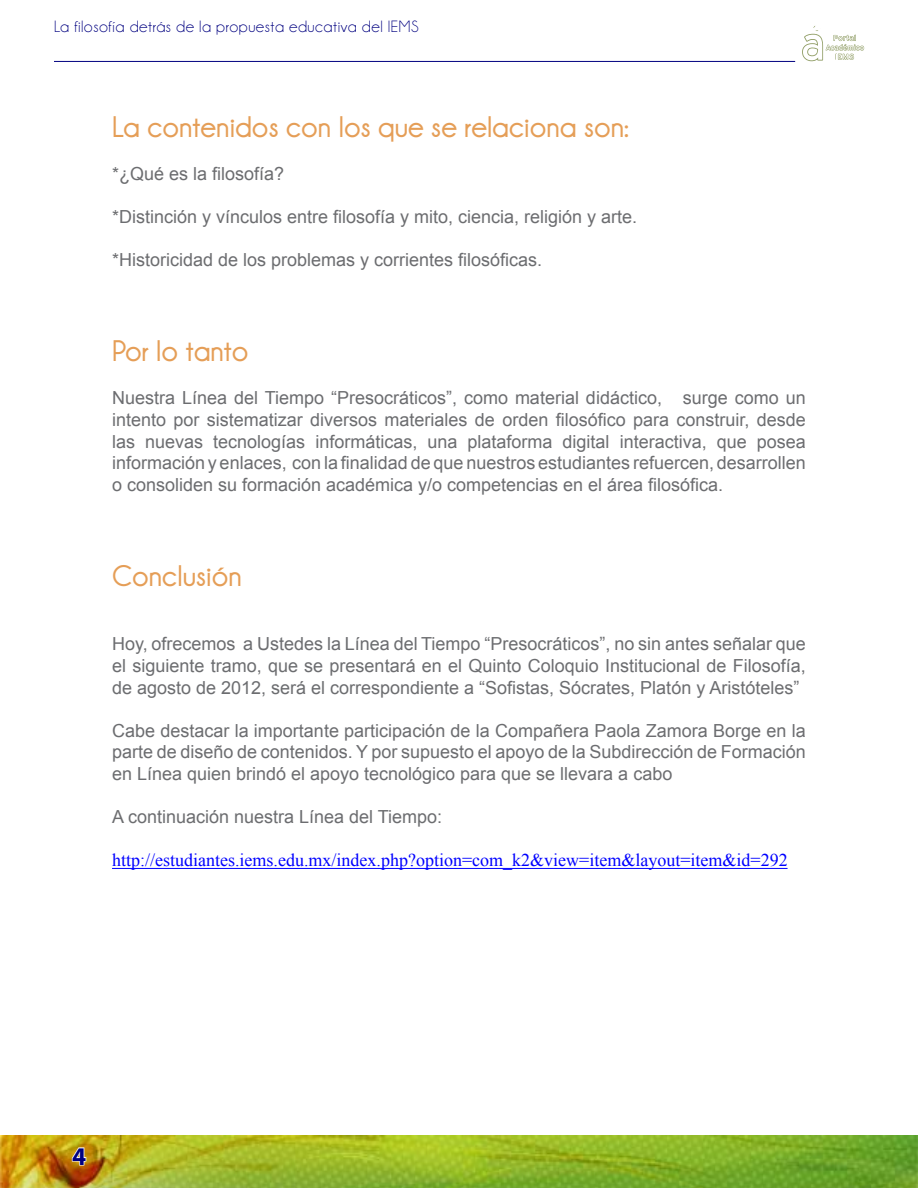
<style>
.page{position:relative;width:918px;height:1188px;background:#fff}
.page>*{position:absolute;margin:0;border:0;box-sizing:border-box;transform-origin:0 0}
.t1{font:700 30px "Champagne&Limousines";color:#e59e57}
.t2{font:700 25.5px "Myriad Pro";color:#000080}
.t3{font:18px/21.6px "Arial";color:#6c6d70;text-align:justify}
.t4{font:18px "Times New Roman";color:#00f}
.t5{font:16.5px "Champagne&Limousines";letter-spacing:.03em;color:#000080}
</style>
<div class="page">
<img style="left:1px;top:1135px;width:917px;height:53px">
<svg style="left:71px;top:1147px;width:16px;height:19px"></svg>
<svg style="left:802px;top:26px;width:62px;height:35px"></svg>
<hr style="left:54px;top:61px;width:741px;height:1px;background:#000080">
<hr style="left:112px;top:868px;width:676px;height:1px;background:#00f">
<p class="t5" style="left:54px;top:17px;width:366px">La filosofía detrás de la propuesta educativa del IEMS</p>
<p class="t1" style="left:112px;top:110px;width:519px">La contenidos con los que se relaciona son:</p>
<p class="t3" style="left:112px;top:163px;width:174px">*¿Qué es la filosofía?</p>
<p class="t3" style="left:112px;top:206px;width:527px">*Distinción y vínculos entre filosofía y mito, ciencia, religión y arte.</p>
<p class="t3" style="left:112px;top:250px;width:432px">*Historicidad de los problemas y corrientes filosóficas.</p>
<p class="t1" style="left:112px;top:334px;width:138px">Por lo tanto</p>
<p class="t3" style="left:112px;top:388px;width:695px">Nuestra Línea del Tiempo “Presocráticos”, como material didáctico, surge como un intento por sistematizar diversos materiales de orden filosófico para construir, desde las nuevas tecnologías informáticas, una plataforma digital interactiva, que posea información y enlaces, con la finalidad de que nuestros estudiantes refuercen, desarrollen o consoliden su formación académica y/o competencias en el área filosófica.</p>
<p class="t1" style="left:112px;top:559px;width:131px">Conclusión</p>
<p class="t3" style="left:112px;top:634px;width:695px">Hoy, ofrecemos a Ustedes la Línea del Tiempo “Presocráticos”, no sin antes señalar que el siguiente tramo, que se presentará en el Quinto Coloquio Institucional de Filosofía, de agosto de 2012, será el correspondiente a “Sofistas, Sócrates, Platón y Aristóteles”</p>
<p class="t3" style="left:112px;top:720px;width:695px">Cabe destacar la importante participación de la Compañera Paola Zamora Borge en la parte de diseño de contenidos. Y por supuesto el apoyo de la Subdirección de Formación en Línea quien brindó el apoyo tecnológico para que se llevara a cabo</p>
<p class="t3" style="left:112px;top:806px;width:332px">A continuación nuestra Línea del Tiempo:</p>
<p class="t4" style="left:112px;top:848px;width:677px">http://estudiantes.iems.edu.mx/index.php?option=com_k2&amp;view=item&amp;layout=item&amp;id=292</p>
<h2 class="t2" style="left:72px;top:1140px;width:16px">4</h2>
</div>
